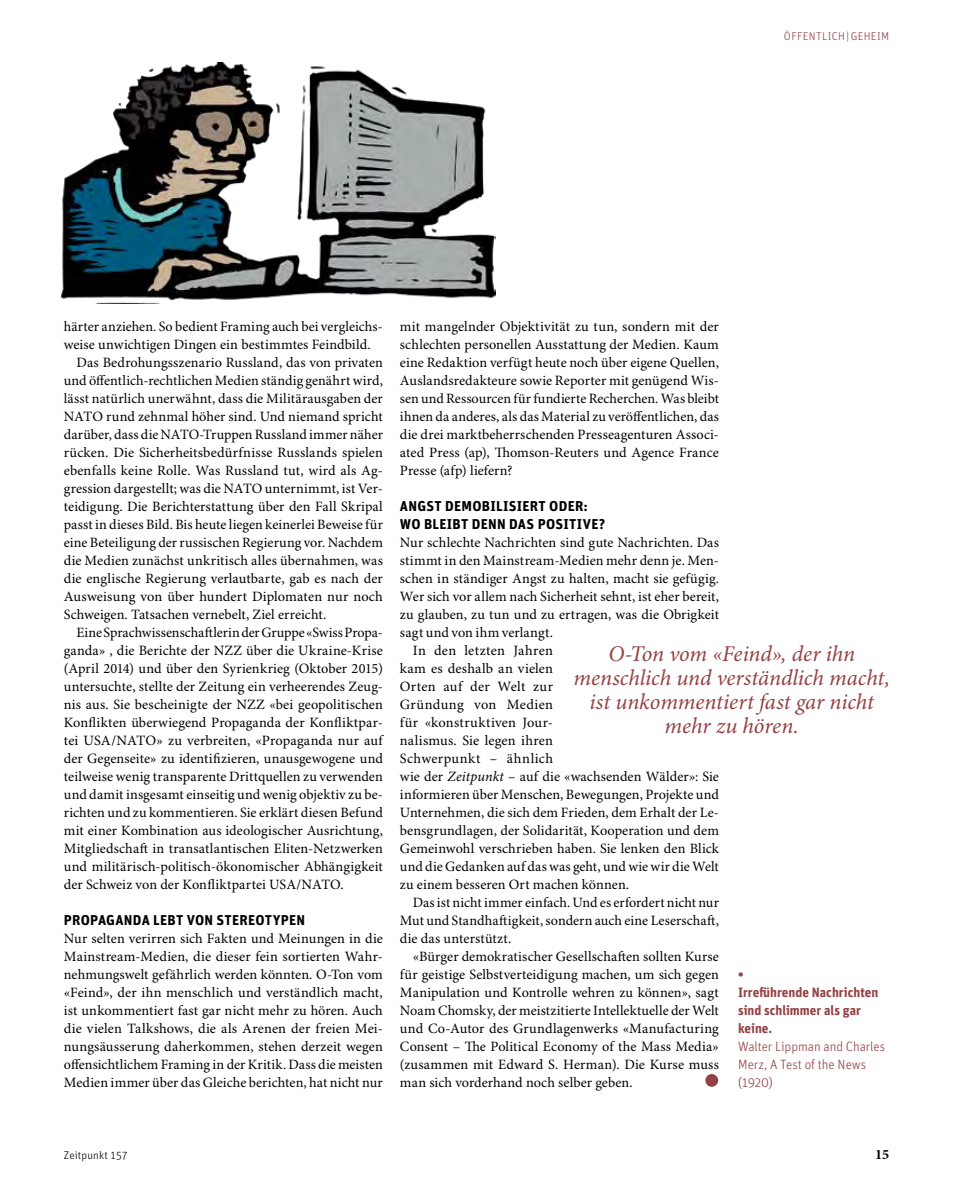
<style>
.page{position:relative;width:953px;height:1191px;background:#fff}
.page>*{position:absolute;margin:0;border:0;box-sizing:border-box;transform-origin:0 0}
.t1{font:italic 22.5px/24px "Minion Pro";letter-spacing:-.005em;color:#944144;text-align:center}
.t2{font:14.25px/18px "Minion Pro";letter-spacing:.005em;color:#000;text-align:justify}
.t3{font:700 14.25px/18px "Unit OT";letter-spacing:.02em;color:#000}
.t4{font:14.25px "Minion Pro";letter-spacing:.035em;color:#000}
.t5{font:700 14.25px "Minion Pro";color:#000}
.t6{font:700 13.5px/18px "Unit OT";color:#944144}
.t7{font:300 13.5px/18px "Unit OT";letter-spacing:-.005em;color:#944144}
.t8{font:300 11.25px "Unit OT";letter-spacing:.03em;color:#944144}
.t9{font:300 11.25px "Unit OT";letter-spacing:.015em;color:#000}
.s1{font-style:italic}
</style>
<div class="page">
<div style="left:705px;top:1074px;width:13px;height:12px;background:#944144;border-radius:50%"></div>
<img style="left:61px;top:62px;width:434px;height:242px">
<p class="t8" style="left:784px;top:29px;width:107px">ÖFFENTLICH|GEHEIM</p>
<p class="t2" style="left:64px;top:317px;width:320px">härter anziehen. So bedient Framing auch bei vergleichs-</p>
<p class="t2" style="left:64px;top:335px;width:308px">weise unwichtigen Dingen ein bestimmtes Feindbild.</p>
<p class="t2" style="left:77px;top:353px;width:308px">Das Bedrohungsszenario Russland, das von privaten</p>
<p class="t2" style="left:64px;top:371px;width:320px">und öffentlich-rechtlichen Medien ständig genährt wird,</p>
<p class="t2" style="left:64px;top:389px;width:320px">lässt natürlich unerwähnt, dass die Militärausgaben der</p>
<p class="t2" style="left:64px;top:407px;width:320px">NATO rund zehnmal höher sind. Und niemand spricht</p>
<p class="t2" style="left:64px;top:425px;width:320px">darüber, dass die NATO-Truppen Russland immer näher</p>
<p class="t2" style="left:64px;top:443px;width:320px">rücken. Die Sicherheitsbedürfnisse Russlands spielen</p>
<p class="t2" style="left:64px;top:461px;width:320px">ebenfalls keine Rolle. Was Russland tut, wird als Ag-</p>
<p class="t2" style="left:64px;top:479px;width:320px">gression dargestellt; was die NATO unternimmt, ist Ver-</p>
<p class="t2" style="left:64px;top:497px;width:320px">teidigung. Die Berichterstattung über den Fall Skripal</p>
<p class="t2" style="left:64px;top:515px;width:320px">passt in dieses Bild. Bis heute liegen keinerlei Beweise für</p>
<p class="t2" style="left:64px;top:533px;width:320px">eine Beteiligung der russischen Regierung vor. Nachdem</p>
<p class="t2" style="left:64px;top:551px;width:320px">die Medien zunächst unkritisch alles übernahmen, was</p>
<p class="t2" style="left:64px;top:569px;width:320px">die englische Regierung verlautbarte, gab es nach der</p>
<p class="t2" style="left:64px;top:587px;width:320px">Ausweisung von über hundert Diplomaten nur noch</p>
<p class="t2" style="left:64px;top:605px;width:264px">Schweigen. Tatsachen vernebelt, Ziel erreicht.</p>
<p class="t2" style="left:77px;top:623px;width:308px">Eine Sprachwissenschaftlerin der Gruppe «Swiss Propa-</p>
<p class="t2" style="left:64px;top:641px;width:320px">ganda» , die Berichte der NZZ über die Ukraine-Krise</p>
<p class="t2" style="left:64px;top:659px;width:320px">(April 2014) und über den Syrienkrieg (Oktober 2015)</p>
<p class="t2" style="left:64px;top:677px;width:320px">untersuchte, stellte der Zeitung ein verheerendes Zeug-</p>
<p class="t2" style="left:64px;top:695px;width:320px">nis aus. Sie bescheinigte der NZZ «bei geopolitischen</p>
<p class="t2" style="left:64px;top:713px;width:320px">Konflikten überwiegend Propaganda der Konfliktpar-</p>
<p class="t2" style="left:64px;top:731px;width:320px">tei USA/NATO» zu verbreiten, «Propaganda nur auf</p>
<p class="t2" style="left:64px;top:749px;width:320px">der Gegenseite» zu identifizieren, unausgewogene und</p>
<p class="t2" style="left:64px;top:767px;width:320px">teilweise wenig transparente Drittquellen zu verwenden</p>
<p class="t2" style="left:64px;top:785px;width:320px">und damit insgesamt einseitig und wenig objektiv zu be-</p>
<p class="t2" style="left:64px;top:803px;width:320px">richten und zu kommentieren. Sie erklärt diesen Befund</p>
<p class="t2" style="left:64px;top:821px;width:320px">mit einer Kombination aus ideologischer Ausrichtung,</p>
<p class="t2" style="left:64px;top:839px;width:320px">Mitgliedschaft in transatlantischen Eliten-Netzwerken</p>
<p class="t2" style="left:64px;top:857px;width:320px">und militärisch-politisch-ökonomischer Abhängigkeit</p>
<p class="t2" style="left:64px;top:875px;width:281px">der Schweiz von der Konfliktpartei USA/NATO.</p>
<p class="t3" style="left:64px;top:910px;width:243px">PROPAGANDA LEBT VON STEREOTYPEN</p>
<p class="t2" style="left:64px;top:929px;width:320px">Nur selten verirren sich Fakten und Meinungen in die Mainstream-Medien, die dieser fein sortierten Wahr&shy;nehmungswelt gefährlich werden könnten. O-Ton vom «Feind», der ihn menschlich und verständlich macht, ist unkommentiert fast gar nicht mehr zu hören. Auch die vielen Talkshows, die als Arenen der freien Mei&shy;nungsäusserung daherkommen, stehen derzeit wegen offensichtlichem Framing in der Kritik. Dass die meisten Medien immer über das Gleiche berichten, hat nicht nur</p>
<p class="t2" style="left:400px;top:317px;width:320px">mit mangelnder Objektivität zu tun, sondern mit der schlechten personellen Ausstattung der Medien. Kaum eine Redaktion verfügt heute noch über eigene Quellen, Auslandsredakteure sowie Reporter mit genügend Wis&shy;sen und Ressourcen für fundierte Recherchen. Was bleibt ihnen da anderes, als das Material zu veröffentlichen, das die drei marktbeherrschenden Presseagenturen Associ&shy;ated Press (ap), Thomson-Reuters und Agence France Presse (afp) liefern?</p>
<p class="t3" style="left:400px;top:496px;width:207px">ANGST DEMOBILISIERT ODER:<br>WO BLEIBT DENN DAS POSITIVE?</p>
<p class="t2" style="left:400px;top:533px;width:320px">Nur schlechte Nachrichten sind gute Nachrichten. Das</p>
<p class="t2" style="left:400px;top:551px;width:320px">stimmt in den Mainstream-Medien mehr denn je. Men-</p>
<p class="t2" style="left:400px;top:569px;width:320px">schen in ständiger Angst zu halten, macht sie gefügig.</p>
<p class="t2" style="left:400px;top:587px;width:320px">Wer sich vor allem nach Sicherheit sehnt, ist eher bereit,</p>
<p class="t2" style="left:400px;top:605px;width:320px">zu glauben, zu tun und zu ertragen, was die Obrigkeit</p>
<p class="t2" style="left:400px;top:623px;width:155px">sagt und von ihm verlangt.</p>
<p class="t2" style="left:412px;top:641px;width:142px">In den letzten Jahren</p>
<p class="t2" style="left:400px;top:659px;width:155px">kam es deshalb an vielen</p>
<p class="t2" style="left:400px;top:677px;width:155px">Orten auf der Welt zur</p>
<p class="t2" style="left:400px;top:695px;width:155px">Gründung von Medien</p>
<p class="t2" style="left:400px;top:713px;width:155px">für «konstruktiven Jour-</p>
<p class="t2" style="left:400px;top:731px;width:155px">nalismus. Sie legen ihren</p>
<p class="t4" style="left:400px;top:749px;width:155px">Schwerpunkt – ähnlich</p>
<p class="t2" style="left:400px;top:767px;width:320px">wie der <span class="s1">Zeitpunkt</span> – auf die «wachsenden Wälder»: Sie</p>
<p class="t2" style="left:400px;top:785px;width:320px">informieren über Menschen, Bewegungen, Projekte und</p>
<p class="t2" style="left:400px;top:803px;width:320px">Unternehmen, die sich dem Frieden, dem Erhalt der Le-</p>
<p class="t2" style="left:400px;top:821px;width:320px">bensgrundlagen, der Solidarität, Kooperation und dem</p>
<p class="t2" style="left:400px;top:839px;width:320px">Gemeinwohl verschrieben haben. Sie lenken den Blick</p>
<p class="t2" style="left:400px;top:857px;width:320px">und die Gedanken auf das was geht, und wie wir die Welt</p>
<p class="t2" style="left:400px;top:875px;width:231px">zu einem besseren Ort machen können.</p>
<p class="t2" style="left:412px;top:893px;width:308px">Das ist nicht immer einfach. Und es erfordert nicht nur</p>
<p class="t2" style="left:400px;top:911px;width:320px">Mut und Standhaftigkeit, sondern auch eine Leserschaft,</p>
<p class="t2" style="left:400px;top:929px;width:113px">die das unterstützt.</p>
<p class="t2" style="left:412px;top:947px;width:308px">«Bürger demokratischer Gesellschaften sollten Kurse</p>
<p class="t2" style="left:400px;top:965px;width:320px">für geistige Selbstverteidigung machen, um sich gegen</p>
<p class="t2" style="left:400px;top:983px;width:320px">Manipulation und Kontrolle wehren zu können», sagt</p>
<p class="t2" style="left:400px;top:1001px;width:320px">Noam Chomsky, der meistzitierte Intellektuelle der Welt</p>
<p class="t2" style="left:400px;top:1019px;width:320px">und Co-Autor des Grundlagenwerks «Manufacturing</p>
<p class="t2" style="left:400px;top:1037px;width:320px">Consent – The Political Economy of the Mass Media»</p>
<p class="t2" style="left:400px;top:1055px;width:320px">(zusammen mit Edward S. Herman). Die Kurse muss</p>
<p class="t2" style="left:400px;top:1073px;width:234px">man sich vorderhand noch selber geben.</p>
<h1 class="t1" style="left:573px;top:643px;width:318px">O-Ton vom «Feind», der ihn menschlich und verständlich macht, ist unkommentiert fast gar nicht mehr zu hören.</h1>
<p class="t6" style="left:738px;top:965px;width:142px">•<br>Irreführende Nachrichten sind schlimmer als gar keine.</p>
<p class="t7" style="left:738px;top:1037px;width:149px">Walter Lippman and Charles<br>Merz, A Test of the News (1920)</p>
<p class="t9" style="left:64px;top:1148px;width:65px">Zeitpunkt 157</p>
<p class="t5" style="left:875px;top:1145px;width:16px">15</p>
</div>
